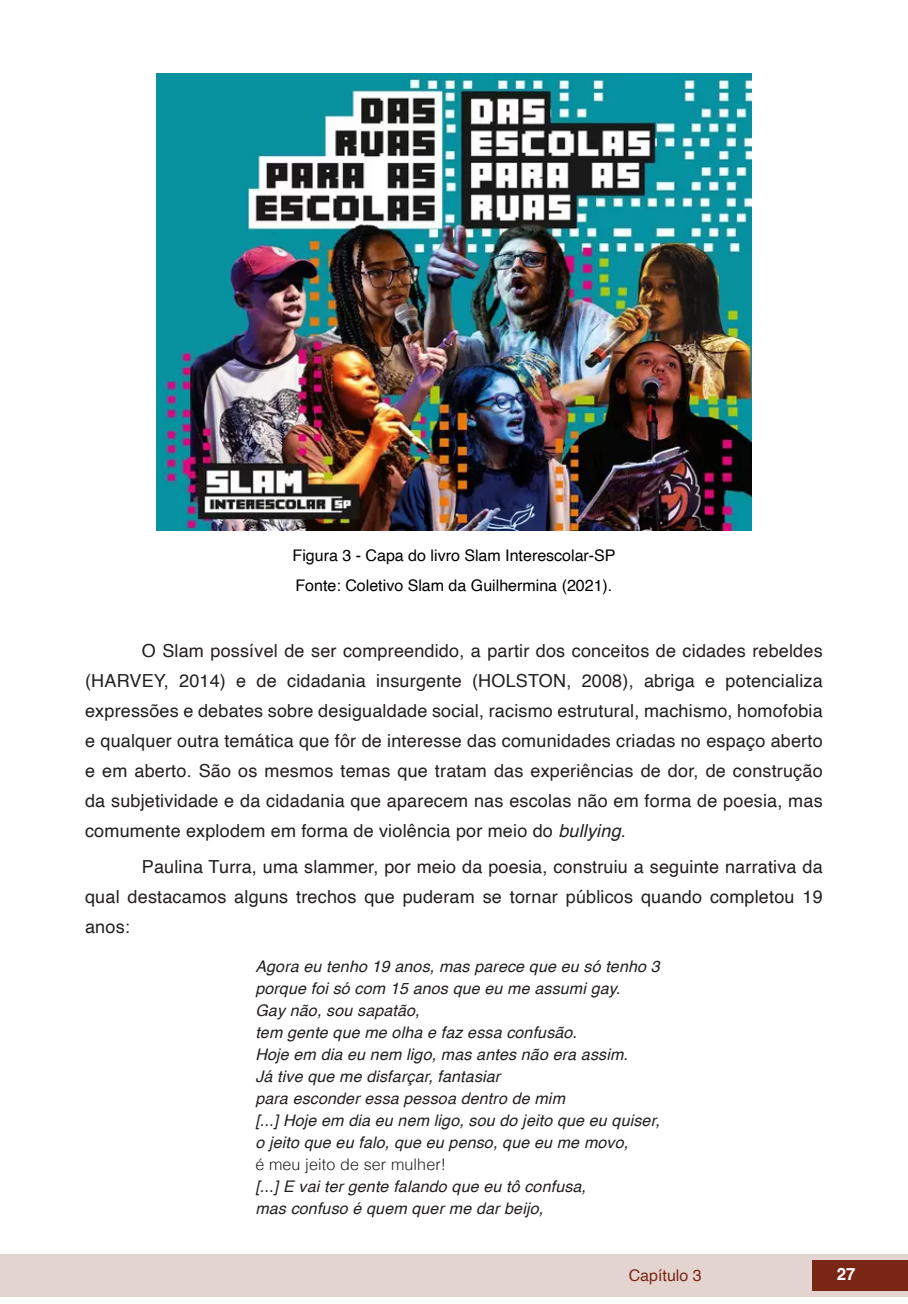
<style>
.page{position:relative;width:908px;height:1304px;background:#fff}
.page>*{position:absolute;margin:0;border:0;box-sizing:border-box;transform-origin:0 0}
.txt{font:18px/30px "Helvetica";letter-spacing:.01em;color:#231f20;text-align:justify}
.t1{font:700 16.8px "Helvetica";color:#fff}
.citacoes{font:italic 16px "Helvetica";letter-spacing:.01em;color:#231f20}
.imagens_graf_tab{font:16px "Helvetica";color:#000}
.citacoes-2{font:300 16px "Helvetica";letter-spacing:.01em;color:#231f20}
.t2{font:16px "Helvetica";color:#7a2616}
.s1{font-style:italic}
</style>
<div class="page">
<div style="left:0;top:1254px;width:906px;height:43px;background:#e4d4d0"></div>
<div style="left:812px;top:1261px;width:95px;height:30px;background:#7a2616"></div>
<img style="left:157px;top:74px;width:594px;height:456px">
<p class="imagens_graf_tab" style="left:292px;top:543px;width:324px">Figura 3 - Capa do livro Slam Interescolar-SP</p>
<p class="imagens_graf_tab" style="left:295px;top:573px;width:318px">Fonte: Coletivo Slam da Guilhermina (2021).</p>
<p class="txt" style="left:85px;top:636px;width:738px;text-indent:57px">O Slam possível de ser compreendido, a partir dos conceitos de cidades rebeldes (HARVEY, 2014) e de cidadania insurgente (HOLSTON, 2008), abriga e potencializa expressões e debates sobre desigualdade social, racismo estrutural, machismo, homofobia e qualquer outra temática que fôr de interesse das comunidades criadas no espaço aberto e em aberto. São os mesmos temas que tratam das experiências de dor, de construção da subjetividade e da cidadania que aparecem nas escolas não em forma de poesia, mas comumente explodem em forma de violência por meio do <span class="s1">bullying</span>.</p>
<p class="txt" style="left:85px;top:852px;width:738px;text-indent:57px">Paulina Turra, uma slammer, por meio da poesia, construiu a seguinte narrativa da qual destacamos alguns trechos que puderam se tornar públicos quando completou 19 anos:</p>
<p class="citacoes" style="left:255px;top:953px;width:405px">Agora eu tenho 19 anos, mas parece que eu só tenho 3</p>
<p class="citacoes" style="left:255px;top:975px;width:366px">porque foi só com 15 anos que eu me assumi gay.</p>
<p class="citacoes" style="left:255px;top:997px;width:166px">Gay não, sou sapatão,</p>
<p class="citacoes" style="left:255px;top:1019px;width:323px">tem gente que me olha e faz essa confusão.</p>
<p class="citacoes" style="left:255px;top:1041px;width:374px">Hoje em dia eu nem ligo, mas antes não era assim.</p>
<p class="citacoes" style="left:255px;top:1063px;width:246px">Já tive que me disfarçar, fantasiar</p>
<p class="citacoes" style="left:255px;top:1085px;width:311px">para esconder essa pessoa dentro de mim</p>
<p class="citacoes" style="left:255px;top:1107px;width:406px">[...] Hoje em dia eu nem ligo, sou do jeito que eu quiser,</p>
<p class="citacoes" style="left:255px;top:1129px;width:374px">o jeito que eu falo, que eu penso, que eu me movo,</p>
<p class="citacoes-2" style="left:255px;top:1150px;width:192px">é meu jeito de ser mulher!</p>
<p class="citacoes" style="left:255px;top:1173px;width:332px">[...] E vai ter gente falando que eu tô confusa,</p>
<p class="citacoes" style="left:255px;top:1195px;width:289px">mas confuso é quem quer me dar beijo,</p>
<p class="t2" style="left:628px;top:1263px;width:74px">Capítulo 3</p>
<p class="t1" style="left:836px;top:1264px;width:20px">27</p>
</div>
